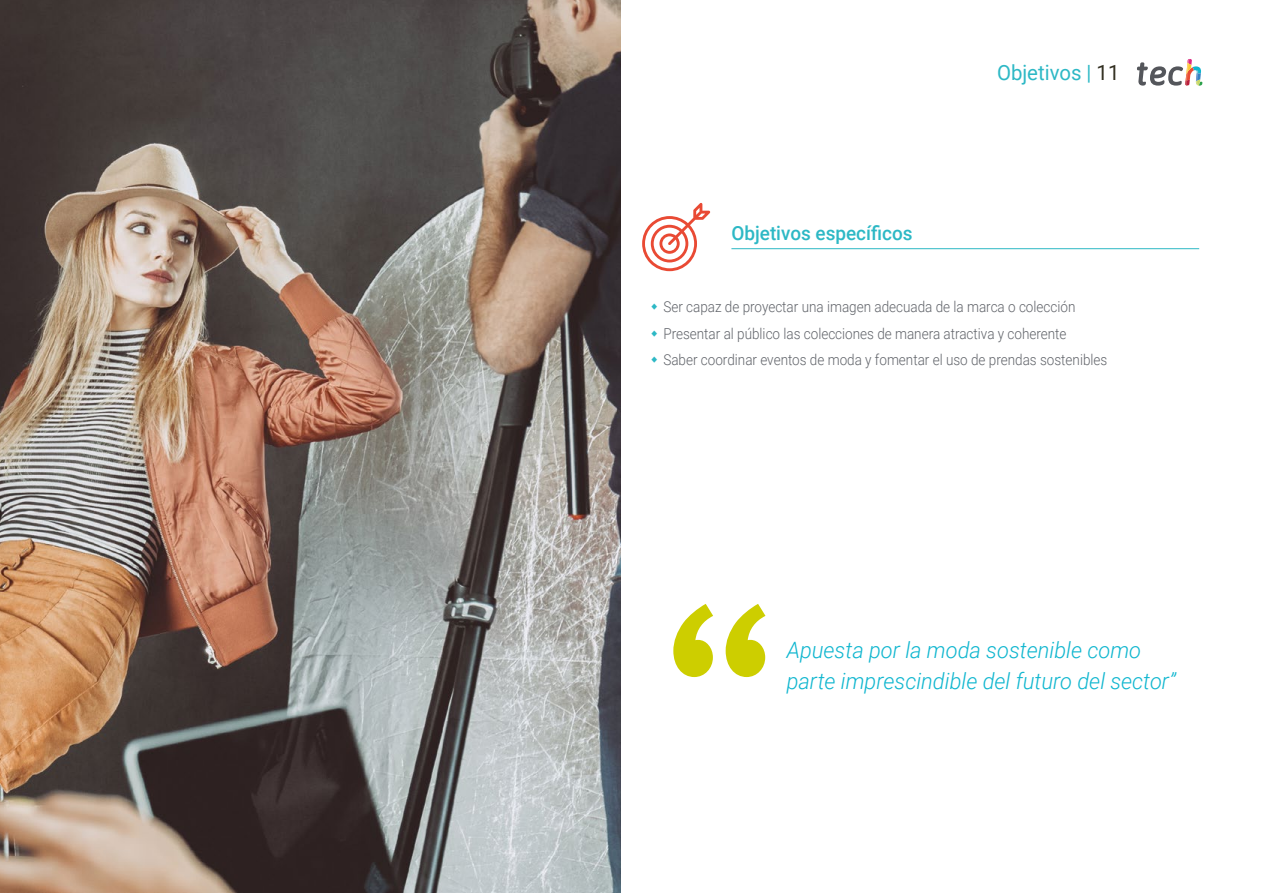
<style>
.page{position:relative;width:1263px;height:893px;background:#fff}
.page>*{position:absolute;margin:0;border:0;box-sizing:border-box;transform-origin:0 0}
.t1{font:italic 300 22.5px/31.5px "Roboto";color:#0fb6cf}
.t2{font:21px "Roboto";color:#2db8c5}
.t3{font:500 19.5px "Roboto";color:#2db8c5}
.t4{font:300 15px/26.7px "Roboto";color:#61646a;scale:.9 1}
.s1{color:#312e20}
</style>
<div class="page">
<img style="left:0;top:0;width:621px;height:893px">
<svg style="left:673px;top:604px;width:92px;height:73px"></svg>
<hr style="left:731px;top:248px;width:468px;height:1px;background:#2db8c5">
<svg style="left:642px;top:203px;width:68px;height:68px"></svg>
<svg style="left:1137px;top:59px;width:65px;height:27px"></svg>
<h3 class="t3" style="left:731px;top:219px;width:183px">Objetivos específicos</h3>
<h2 class="t2" style="left:997px;top:57px;width:124px">Objetivos | <span class="s1">11</span></h2>
<p class="t4" style="left:663px;top:293px;width:495px">Ser capaz de proyectar una imagen adecuada de la marca o colección<br>Presentar al público las colecciones de manera atractiva y coherente<br>Saber coordinar eventos de moda y fomentar el uso de prendas sostenibles</p>
<h1 class="t1" style="left:787px;top:633px;width:391px">Apuesta por la moda sostenible como parte imprescindible del futuro del sector”</h1>
</div>
